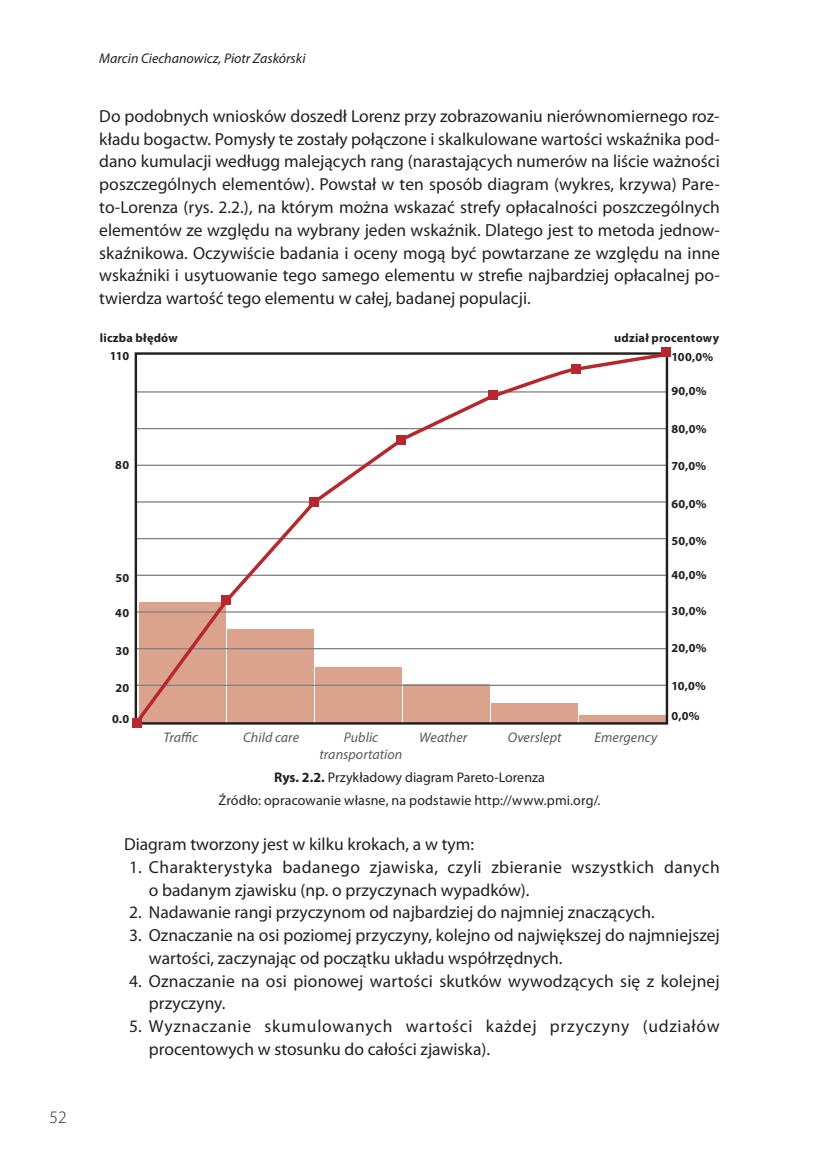
<style>
.page{position:relative;width:819px;height:1166px;background:#fff}
.page>*{position:absolute;margin:0;border:0;box-sizing:border-box;transform-origin:0 0}
.t1{font:17.5px/22.8px "Myriad Pro";color:#231f20}
.t2{font:17.5px/22.8px "Myriad Pro";letter-spacing:.025em;color:#231f20}
.t3{font:17.5px/22.8px "Myriad Pro";letter-spacing:.04em;color:#231f20}
.t4{font:300 17.5px "Myriad Pro";color:#231f20}
.t5{font:14px/22.8px "Myriad Pro";letter-spacing:.005em;color:#231f20;text-align:center}
.t6{font:italic 14px/16.8px "Myriad Pro";letter-spacing:.005em;color:#57585a;text-align:center}
.t7{font:italic 14px "Myriad Pro";color:#231f20}
.t8{font:700 12.25px "Myriad Pro";letter-spacing:.02em;color:#231f20}
.s1{font-weight:700}
</style>
<div class="page">
<svg style="left:134px;top:352px;width:534px;height:373px"></svg>
<div style="left:221px;top:595px;width:10px;height:10px;background:#b7282e"></div>
<div style="left:309px;top:497px;width:10px;height:10px;background:#b7282e"></div>
<div style="left:396px;top:435px;width:10px;height:10px;background:#b7282e"></div>
<div style="left:488px;top:390px;width:10px;height:10px;background:#b7282e"></div>
<div style="left:571px;top:364px;width:10px;height:10px;background:#b7282e"></div>
<div style="left:660px;top:347px;width:10px;height:10px;background:#b7282e"></div>
<div style="left:132px;top:718px;width:10px;height:10px;background:#b7282e"></div>
<p class="t4" style="left:50px;top:1107px;width:19px">52</p>
<p class="t7" style="left:99px;top:49px;width:208px">Marcin Ciechanowicz, Piotr Zaskórski</p>
<p class="t1" style="left:99px;top:104px;width:622px;text-align:justify">Do podobnych wniosków doszedł Lorenz przy zobrazowaniu nierównomiernego roz&shy;kładu bogactw. Pomysły te zostały połączone i skalkulowane wartości wskaźnika pod&shy;dano kumulacji wedługg malejących rang (narastających numerów na liście ważności poszczególnych elementów). Powstał w ten sposób diagram (wykres, krzywa) Pare&shy;to-Lorenza (rys. 2.2.), na którym można wskazać strefy opłacalności poszczególnych elementów ze względu na wybrany jeden wskaźnik. Dlatego jest to metoda jednow&shy;skaźnikowa. Oczywiście badania i oceny mogą być powtarzane ze względu na inne wskaźniki i usytuowanie tego samego elementu w strefie najbardziej opłacalnej po&shy;twierdza wartość tego elementu w całej, badanej populacji.</p>
<p class="t8" style="left:100px;top:330px;width:79px">liczba błędów</p>
<p class="t8" style="left:614px;top:330px;width:106px">udział procentowy</p>
<p class="t8" style="left:110px;top:348px;width:21px">110</p>
<p class="t8" style="left:671px;top:349px;width:43px">100,0%</p>
<p class="t8" style="left:671px;top:383px;width:37px">90,0%</p>
<p class="t8" style="left:671px;top:421px;width:37px">80,0%</p>
<p class="t8" style="left:671px;top:458px;width:36px">70,0%</p>
<p class="t8" style="left:671px;top:496px;width:37px">60,0%</p>
<p class="t8" style="left:671px;top:533px;width:37px">50,0%</p>
<p class="t8" style="left:671px;top:567px;width:37px">40,0%</p>
<p class="t8" style="left:671px;top:603px;width:37px">30,0%</p>
<p class="t8" style="left:671px;top:640px;width:37px">20,0%</p>
<p class="t8" style="left:671px;top:678px;width:36px">10,0%</p>
<p class="t8" style="left:671px;top:708px;width:30px">0,0%</p>
<p class="t8" style="left:115px;top:457px;width:15px">80</p>
<p class="t8" style="left:115px;top:569px;width:15px">50</p>
<p class="t8" style="left:115px;top:605px;width:15px">40</p>
<p class="t8" style="left:115px;top:643px;width:15px">30</p>
<p class="t8" style="left:115px;top:680px;width:15px">20</p>
<p class="t8" style="left:112px;top:710px;width:19px">0.0</p>
<p class="t6" style="left:163px;top:729px;width:36px">Traffic</p>
<p class="t6" style="left:243px;top:729px;width:57px">Child care</p>
<p class="t6" style="left:319px;top:729px;width:84px">Public transportation</p>
<p class="t6" style="left:419px;top:729px;width:50px">Weather</p>
<p class="t6" style="left:507px;top:729px;width:55px">Overslept</p>
<p class="t6" style="left:594px;top:729px;width:64px">Emergency</p>
<p class="t5" style="left:218px;top:765px;width:383px"><span class="s1">Rys. 2.2.</span> Przykładowy diagram Pareto-Lorenza<br>Źródło: opracowanie własne, na podstawie http://www.pmi.org/.</p>
<p class="t1" style="left:124px;top:832px;width:351px">Diagram tworzony jest w kilku krokach, a w tym:</p>
<p class="t2" style="left:149px;top:855px;width:572px;text-indent:-20px">1. Charakterystyka badanego zjawiska, czyli zbieranie wszystkich danych o badanym zjawisku (np. o przyczynach wypadków).</p>
<p class="t1" style="left:129px;top:901px;width:527px">2. Nadawanie rangi przyczynom od najbardziej do najmniej znaczących.</p>
<p class="t1" style="left:149px;top:923px;width:572px;text-indent:-20px">3. Oznaczanie na osi poziomej przyczyny, kolejno od największej do najmniejszej wartości, zaczynając od początku układu współrzędnych.</p>
<p class="t1" style="left:149px;top:969px;width:572px;text-indent:-20px">4. Oznaczanie na osi pionowej wartości skutków wywodzących się z kolejnej przyczyny.</p>
<p class="t3" style="left:149px;top:1014px;width:572px;text-indent:-20px">5. Wyznaczanie skumulowanych wartości każdej przyczyny (udziałów procentowych w stosunku do całości zjawiska).</p>
</div>
